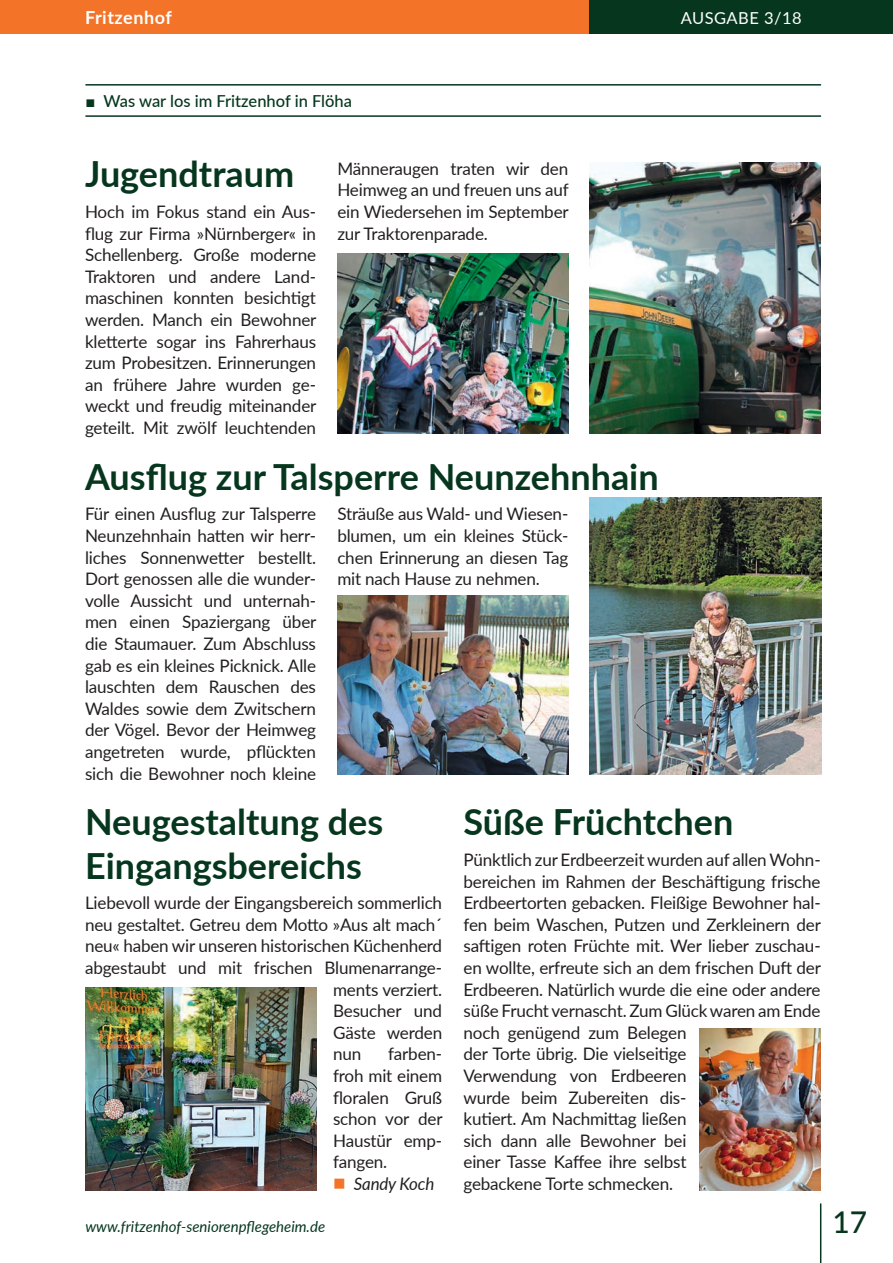
<style>
.page{position:relative;width:893px;height:1263px;background:#fff}
.page>*{position:absolute;margin:0;border:0;box-sizing:border-box;transform-origin:0 0}
.t1{font:700 36px/43.2px "Lato";color:#06371e}
.t2{font:500 30px "Lato";color:#06371e}
.t3{font:700 18px "Lato";letter-spacing:.03em;color:#fff}
.t4{font:17.25px/21.6px "Lato";letter-spacing:-.01em;color:#231f20;text-align:justify}
.t5{font:italic 17.25px "Lato";letter-spacing:-.01em;color:#231f20}
.t6{font:500 16.5px "Lato";color:#06371e}
.t7{font:16.5px "Lato";letter-spacing:.03em;color:#fff}
.t8{font:italic 15px "Lato";color:#06371e}
.s1{font-family:"Arial";font-weight:400}
.s2{color:#f37328}
</style>
<div class="page">
<hr style="left:820px;top:1203px;width:1px;height:60px;background:#06371e">
<div style="left:0;top:0;width:893px;height:34px;background:#f37328"></div>
<div style="left:590px;top:0;width:303px;height:34px;background:#06371e"></div>
<hr style="left:85px;top:84px;width:736px;height:2px;background:#06371e">
<hr style="left:85px;top:115px;width:736px;height:2px;background:#06371e">
<img style="left:337px;top:254px;width:231px;height:180px">
<img style="left:590px;top:162px;width:231px;height:272px">
<img style="left:590px;top:498px;width:231px;height:276px">
<img style="left:337px;top:595px;width:231px;height:179px">
<img style="left:85px;top:987px;width:231px;height:203px">
<img style="left:699px;top:1028px;width:122px;height:162px">
<p class="t3" style="left:85px;top:4px;width:88px">Fritzenhof</p>
<p class="t7" style="left:681px;top:6px;width:123px">AUSGABE 3/18</p>
<p class="t6" style="left:85px;top:89px;width:268px"><span class="s1">■</span> Was war los im Fritzenhof in Flöha</p>
<h1 class="t1" style="left:85px;top:151px;width:211px">Jugendtraum</h1>
<p class="t4" style="left:85px;top:200px;width:233px">Hoch im Fokus stand ein Aus&shy;flug zur Firma »Nürnberger« in Schellenberg. Große moderne Traktoren und andere Land&shy;maschinen konnten besichtigt werden. Manch ein Bewohner kletterte sogar ins Fahrerhaus zum Probesitzen. Erinnerungen an frühere Jahre wurden ge&shy;weckt und freudig miteinander geteilt. Mit zwölf leuchtenden</p>
<p class="t4" style="left:337px;top:157px;width:233px">Männeraugen traten wir den Heimweg an und freuen uns auf ein Wiedersehen im September zur Traktorenparade.</p>
<h1 class="t1" style="left:85px;top:454px;width:575px">Ausflug zur Talsperre Neunzehnhain</h1>
<p class="t4" style="left:85px;top:502px;width:233px">Für einen Ausflug zur Talsperre Neunzehnhain hatten wir herr&shy;liches Sonnenwetter bestellt.<br>Dort genossen alle die wunder&shy;volle Aussicht und unternah&shy;men einen Spaziergang über die Staumauer. Zum Abschluss gab es ein kleines Picknick. Alle lauschten dem Rauschen des Waldes sowie dem Zwitschern der Vögel. Bevor der Heimweg angetreten wurde, pflückten sich die Bewohner noch kleine</p>
<p class="t4" style="left:337px;top:502px;width:233px">Sträuße aus Wald- und Wiesen&shy;blumen, um ein kleines Stück&shy;chen Erinnerung an diesen Tag mit nach Hause zu nehmen.</p>
<h1 class="t1" style="left:85px;top:799px;width:300px">Neugestaltung des<br>Eingangsbereichs</h1>
<p class="t4" style="left:85px;top:891px;width:359px">Liebevoll wurde der Eingangsbereich sommerlich</p>
<p class="t4" style="left:85px;top:913px;width:359px">neu gestaltet. Getreu dem Motto »Aus alt mach´</p>
<p class="t4" style="left:85px;top:934px;width:359px">neu« haben wir unseren historischen Küchenherd</p>
<p class="t4" style="left:85px;top:956px;width:359px">abgestaubt und mit frischen Blumenarrange-</p>
<p class="t4" style="left:333px;top:978px;width:111px">ments verziert.</p>
<p class="t4" style="left:333px;top:999px;width:111px">Besucher und</p>
<p class="t4" style="left:333px;top:1021px;width:111px">Gäste werden</p>
<p class="t4" style="left:333px;top:1042px;width:30px">nun</p>
<h1 class="t1" style="left:463px;top:799px;width:271px">Süße Früchtchen</h1>
<p class="t4" style="left:463px;top:848px;width:359px;text-align:left">Pünktlich zur Erdbeerzeit wurden auf allen Wohn&shy;bereichen im Rahmen der Beschäftigung frische Erdbeertorten gebacken. Fleißige Bewohner hal&shy;fen beim Waschen, Putzen und Zerkleinern der saftigen roten Früchte mit. Wer lieber zuschau&shy;en wollte, erfreute sich an dem frischen Duft der Erdbeeren. Natürlich wurde die eine oder andere süße Frucht vernascht. Zum Glück waren am Ende noch genügend zum Belegen<br>der Torte übrig. Die vielseitige<br>Verwendung von Erdbeeren<br>wurde beim Zubereiten dis-<br>kutiert. Am Nachmittag ließen<br>sich dann alle Bewohner bei<br>einer Tasse Kaffee ihre selbst<br>gebackene Torte schmecken.</p>
<p class="t4" style="left:333px;top:1042px;width:111px;text-indent:55px">farben&shy;froh mit einem floralen Gruß schon vor der Haustür emp&shy;fangen.</p>
<p class="t5" style="left:333px;top:1171px;width:103px"><span class="s2">■</span> Sandy Koch</p>
<p class="t8" style="left:85px;top:1215px;width:241px">www.fritzenhof-seniorenpflegeheim.de</p>
<h2 class="t2" style="left:832px;top:1201px;width:36px">17</h2>
</div>
